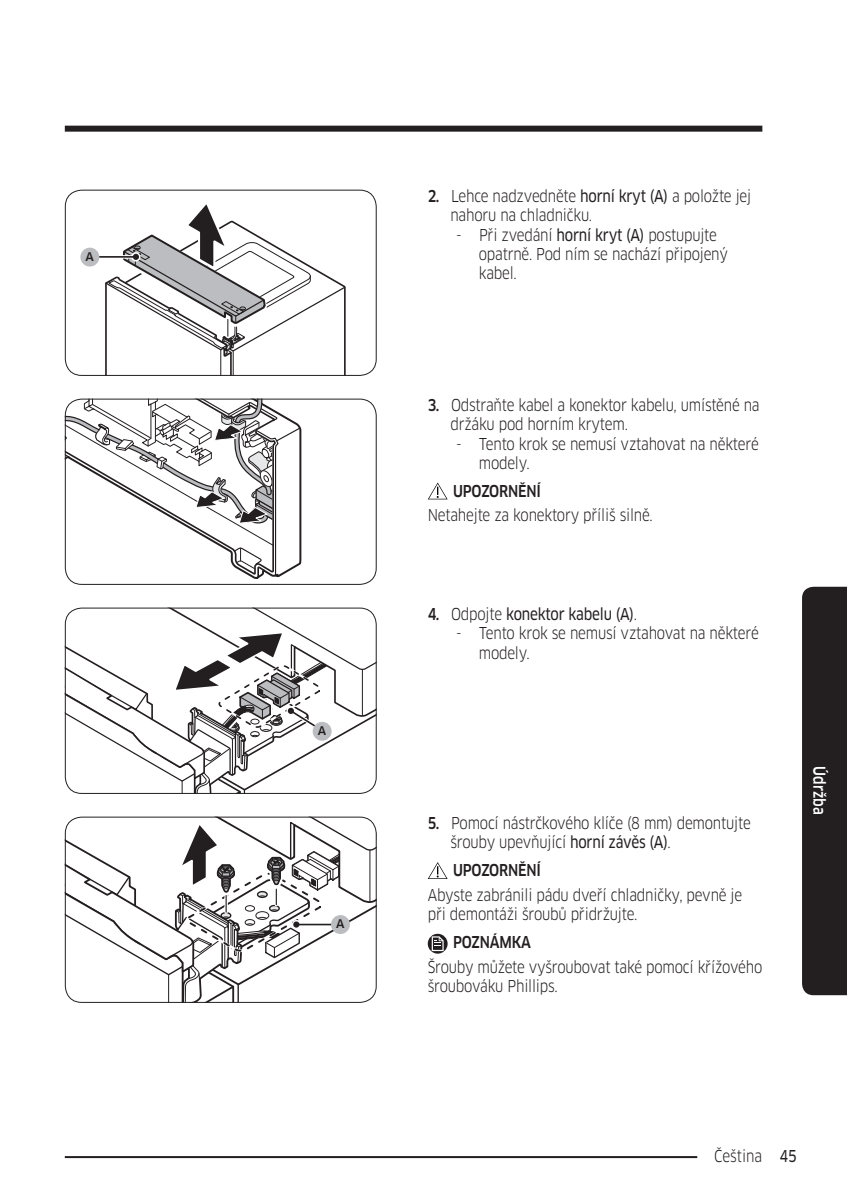
<style>
.page{position:relative;width:847px;height:1196px;background:#fff}
.page>*{position:absolute;margin:0;border:0;box-sizing:border-box;transform-origin:0 0}
.t1{font:16px/19.2px "Samsung Clan Pro";letter-spacing:-.015em;color:#231f20;scale:.85 1}
.DL_DT_Icon{font:500 16px "Samsung Clan Pro";letter-spacing:-.015em;color:#231f20;scale:.85 1}
.t2{font:16px "Samsung Clan Pro News";letter-spacing:-.015em;color:#231f20;scale:.85 1}
.Sidebar{font:500 16px "Samsung Clan Pro";color:#fff;scale:.85 1}
.image{font:500 11.6px "Samsung Clan Pro";color:#231f20}
.s1{font-weight:500}
.s2{font-family:"Samsung Clan Pro News"}
.s3{font-family:"Samsung Clan Pro";font-weight:500}
.s4{font-family:"Samsung Clan Pro"}
</style>
<div class="page">
<div style="left:65px;top:126px;width:697px;height:6px;background:#231f20"></div>
<hr style="left:65px;top:1155px;width:697px;height:2px;background:#231f20">
<div style="left:697px;top:1144px;width:82px;height:20px;background:#fff"></div>
<div style="left:802px;top:586px;width:45px;height:409px;background:#231f20"></div>
<hr style="left:92px;top:256px;width:44px;height:2px;background:#231f20">
<svg style="left:104px;top:204px;width:242px;height:170px"></svg>
<div style="left:80px;top:247px;width:19px;height:19px;background:#bcbdc0;border-radius:50%"></div>
<div style="left:65px;top:190px;width:312px;height:186px;border:1px solid #231f20;border-radius:17px"></div>
<svg style="left:65px;top:400px;width:236px;height:180px"></svg>
<div style="left:65px;top:398px;width:312px;height:187px;border:1px solid #231f20;border-radius:17px"></div>
<svg style="left:428px;top:482px;width:19px;height:17px"></svg>
<svg style="left:65px;top:609px;width:312px;height:184px"></svg>
<div style="left:313px;top:721px;width:19px;height:19px;background:#bcbdc0;border-radius:50%"></div>
<div style="left:65px;top:607px;width:312px;height:186px;border:1px solid #231f20;border-radius:17px"></div>
<svg style="left:65px;top:818px;width:312px;height:184px"></svg>
<div style="left:65px;top:816px;width:312px;height:186px;border:1px solid #231f20;border-radius:17px"></div>
<svg style="left:428px;top:862px;width:19px;height:16px"></svg>
<svg style="left:428px;top:933px;width:19px;height:20px"></svg>
<svg style="left:432px;top:936px;width:12px;height:14px"></svg>
<p class="image" style="left:86px;top:250px;width:10px">A</p>
<p class="image" style="left:318px;top:724px;width:10px">A</p>
<p class="image" style="left:336px;top:917px;width:10px">A</p>
<p class="t1" style="left:450px;top:187px;width:355px;text-indent:-23px"><span class="s1">2.</span> Lehce nadzvedněte <span class="s2">horní kryt (A)</span> a položte jej nahoru na chladničku.</p>
<p class="t1" style="left:479px;top:225px;width:295px;text-indent:-23px">- Při zvedání <span class="s2">horní kryt (A)</span> postupujte opatrně. Pod ním se nachází připojený kabel.</p>
<p class="t1" style="left:450px;top:395px;width:365px;text-indent:-23px"><span class="s1">3.</span> Odstraňte kabel a konektor kabelu, umístěné na držáku pod horním krytem.</p>
<p class="t1" style="left:479px;top:434px;width:331px;text-indent:-23px">- Tento krok se nemusí vztahovat na některé modely.</p>
<p class="DL_DT_Icon" style="left:453px;top:481px;width:105px">UPOZORNĚNÍ</p>
<p class="t1" style="left:428px;top:506px;width:266px">Netahejte za konektory příliš silně.</p>
<p class="t2" style="left:428px;top:604px;width:248px"><span class="s3">4.</span> <span class="s4">Odpojte</span> konektor kabelu (A)<span class="s4">.</span></p>
<p class="t1" style="left:479px;top:623px;width:331px;text-indent:-23px">- Tento krok se nemusí vztahovat na některé modely.</p>
<p class="t1" style="left:450px;top:813px;width:355px;text-indent:-23px"><span class="s1">5.</span> Pomocí nástrčkového klíče (8 mm) demontujte šrouby upevňující <span class="s2">horní závěs (A)</span>.</p>
<p class="DL_DT_Icon" style="left:453px;top:860px;width:105px">UPOZORNĚNÍ</p>
<p class="t1" style="left:428px;top:885px;width:371px">Abyste zabránili pádu dveří chladničky, pevně je při demontáži šroubů přidržujte.</p>
<p class="DL_DT_Icon" style="left:453px;top:932px;width:93px">POZNÁMKA</p>
<p class="t1" style="left:428px;top:957px;width:395px">Šrouby můžete vyšroubovat také pomocí křížového šroubováku Phillips.</p>
<p class="Sidebar" style="left:828px;top:765px;width:59px;rotate:90deg">Údržba</p>
<p class="t1" style="left:714px;top:1146px;width:99px">Čeština <span class="s2">45</span></p>
</div>
